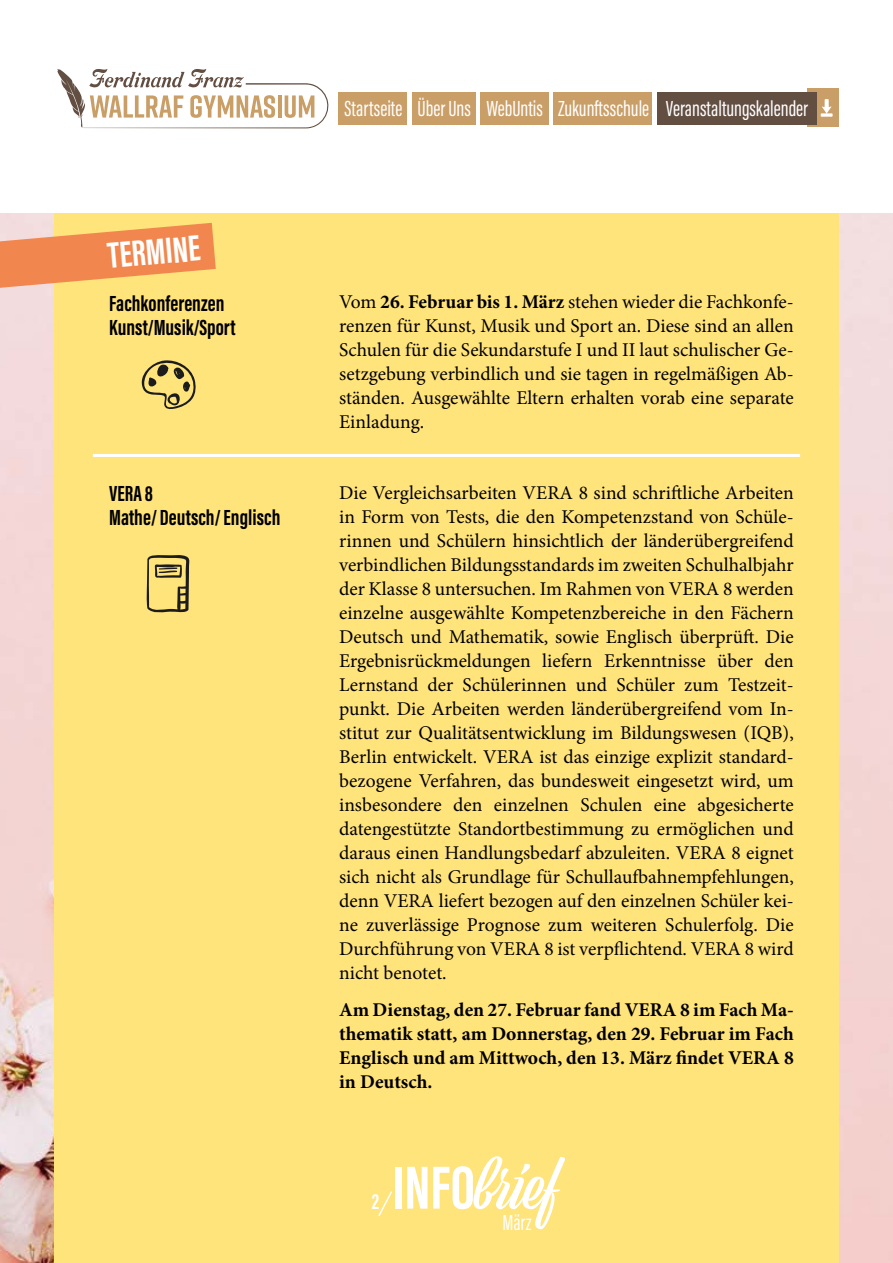
<style>
.page{position:relative;width:893px;height:1263px;background:#fff}
.page>*{position:absolute;margin:0;border:0;box-sizing:border-box;transform-origin:0 0}
.t1{font:62.7px "Viktor Script";color:#fff}
.t2{font:700 37.5px "Acumin Pro Extra Cond";color:#fff}
.t3{font:22.5px "Acumin Pro Extra Cond";color:#fff}
.t4{font:700 22.5px/24px "Acumin Pro Extra Cond";color:#000}
.t5{font:700 22.5px "Acumin Pro Extra Cond";color:#fff}
.t6{font:19.5px/24px "Minion Pro";color:#000;text-align:justify}
.t7{font:700 19.5px/24px "Minion Pro";color:#000;text-align:justify}
.s1{font-weight:700}
.s2{font-family:"Acumin Pro Extra Cond";font-weight:700}
</style>
<div class="page">
<img style="left:0;top:213px;width:893px;height:1050px">
<div style="left:54px;top:207px;width:785px;height:1056px;background:#ffe37b"></div>
<svg style="left:0;top:223px;width:216px;height:65px"></svg>
<div style="left:0;top:0;width:893px;height:213px;background:#fff"></div>
<hr style="left:93px;top:454px;width:707px;height:3px;background:#fff">
<svg style="left:378px;top:1191px;width:14px;height:25px"></svg>
<div style="left:808px;top:89px;width:31px;height:38px;background:#ca9e67"></div>
<div style="left:339px;top:92px;width:68px;height:32px;background:#ca9e67"></div>
<div style="left:481px;top:92px;width:68px;height:32px;background:#ca9e67"></div>
<div style="left:657px;top:92px;width:159px;height:32px;background:#634e42"></div>
<div style="left:412px;top:92px;width:64px;height:32px;background:#ca9e67"></div>
<div style="left:553px;top:92px;width:99px;height:32px;background:#ca9e67"></div>
<svg style="left:57px;top:69px;width:271px;height:59px"></svg>
<svg style="left:821px;top:99px;width:12px;height:18px"></svg>
<svg style="left:146px;top:555px;width:44px;height:58px"></svg>
<svg style="left:141px;top:360px;width:55px;height:49px"></svg>
<h2 class="t2" style="left:106px;top:233px;width:94px;rotate:-5deg">TERMINE</h2>
<p class="t4" style="left:109px;top:291px;width:128px">Fachkonferenzen<br>Kunst/Musik/Sport</p>
<p class="t4" style="left:109px;top:481px;width:173px">VERA 8<br>Mathe/ Deutsch/ Englisch</p>
<p class="t3" style="left:344px;top:95px;width:465px">Startseite Über Uns WebUntis Zukunftsschule Veranstaltungskalender</p>
<p class="t6" style="left:339px;top:290px;width:456px">Vom <span class="s1">26. Februar bis 1. März</span> stehen wieder die Fachkonfe&shy;renzen für Kunst, Musik und Sport an. Diese sind an allen Schulen für die Sekundarstufe I und II laut schulischer Ge&shy;setzgebung verbindlich und sie tagen in regelmäßigen Ab&shy;ständen. Ausgewählte Eltern erhalten vorab eine separate Einladung.</p>
<p class="t6" style="left:339px;top:481px;width:456px">Die Vergleichsarbeiten VERA 8 sind schriftliche Arbeiten in Form von Tests, die den Kompetenzstand von Schüle&shy;rinnen und Schülern hinsichtlich der länderübergreifend verbindlichen Bildungsstandards im zweiten Schulhalbjahr der Klasse 8 untersuchen. Im Rahmen von VERA 8 werden einzelne ausgewählte Kompetenzbereiche in den Fächern Deutsch und Mathematik, sowie Englisch überprüft. Die Ergebnisrückmeldungen liefern Erkenntnisse über den Lernstand der Schülerinnen und Schüler zum Testzeit&shy;punkt. Die Arbeiten werden länderübergreifend vom In&shy;stitut zur Qualitätsentwicklung im Bildungswesen (IQB), Berlin entwickelt. VERA ist das einzige explizit standard&shy;bezogene Verfahren, das bundesweit eingesetzt wird, um insbesondere den einzelnen Schulen eine abgesicherte datengestützte Standortbestimmung zu ermöglichen und daraus einen Handlungsbedarf abzuleiten. VERA 8 eignet sich nicht als Grundlage für Schullaufbahnempfehlungen, denn VERA liefert bezogen auf den einzelnen Schüler kei&shy;ne zuverlässige Prognose zum weiteren Schulerfolg. Die Durchführung von VERA 8 ist verpflichtend. VERA 8 wird nicht benotet.</p>
<p class="t7" style="left:339px;top:997px;width:456px">Am Dienstag, den 27. Februar fand VERA 8 im Fach Ma&shy;thematik statt, am Donnerstag, den 29. Februar im Fach Englisch und am Mittwoch, den 13. März findet VERA 8 in Deutsch.</p>
<p class="t5" style="left:372px;top:1188px;width:9px">2</p>
<h1 class="t1" style="left:392px;top:1150px;width:167px"><span class="s2">INFO</span>brief</h1>
<p class="t3" style="left:502px;top:1209px;width:31px">März</p>
</div>
